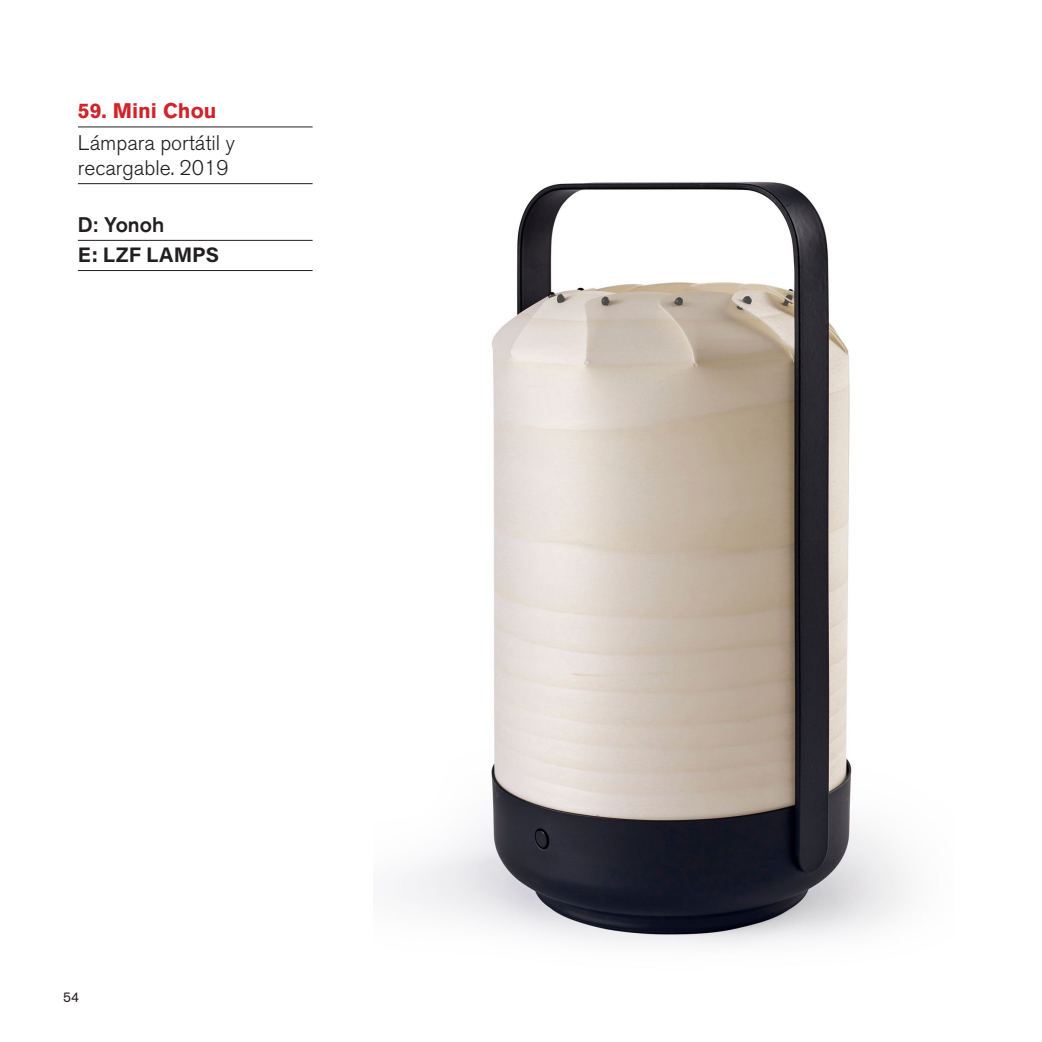
<style>
.page{position:relative;width:1042px;height:1042px;background:#fff}
.page>*{position:absolute;margin:0;border:0;box-sizing:border-box;transform-origin:0 0}
._02descripción{font:300 21px/25.2px "Akzidenz Grotesk BQ";color:#231f20}
._1Producto{font:700 21px "Akzidenz Grotesk BQ";color:#d1232a}
._04empresa-editora{font:21px "Acumin Variable Concept";letter-spacing:.04em;color:#231f20}
._03diseñador-estudio{font:500 21px "Akzidenz Grotesk BQ";color:#231f20}
.t1{font:14px "Akzidenz Grotesk BQ";color:#231f20}
</style>
<div class="page">
<hr style="left:78px;top:126px;width:235px;height:1px;background:#231f20">
<hr style="left:78px;top:183px;width:235px;height:1px;background:#231f20">
<hr style="left:78px;top:240px;width:235px;height:1px;background:#231f20">
<hr style="left:78px;top:270px;width:235px;height:1px;background:#231f20">
<img style="left:399px;top:181px;width:511px;height:764px">
<p class="_1Producto" style="left:78px;top:99px;width:140px">59. Mini Chou</p>
<p class="_02descripción" style="left:78px;top:130px;width:158px">Lámpara portátil y recargable. 2019</p>
<p class="_03diseñador-estudio" style="left:78px;top:212px;width:88px">D: Yonoh</p>
<p class="_04empresa-editora" style="left:78px;top:240px;width:142px">E: LZF LAMPS</p>
<p class="t1" style="left:63px;top:989px;width:18px">54</p>
</div>
